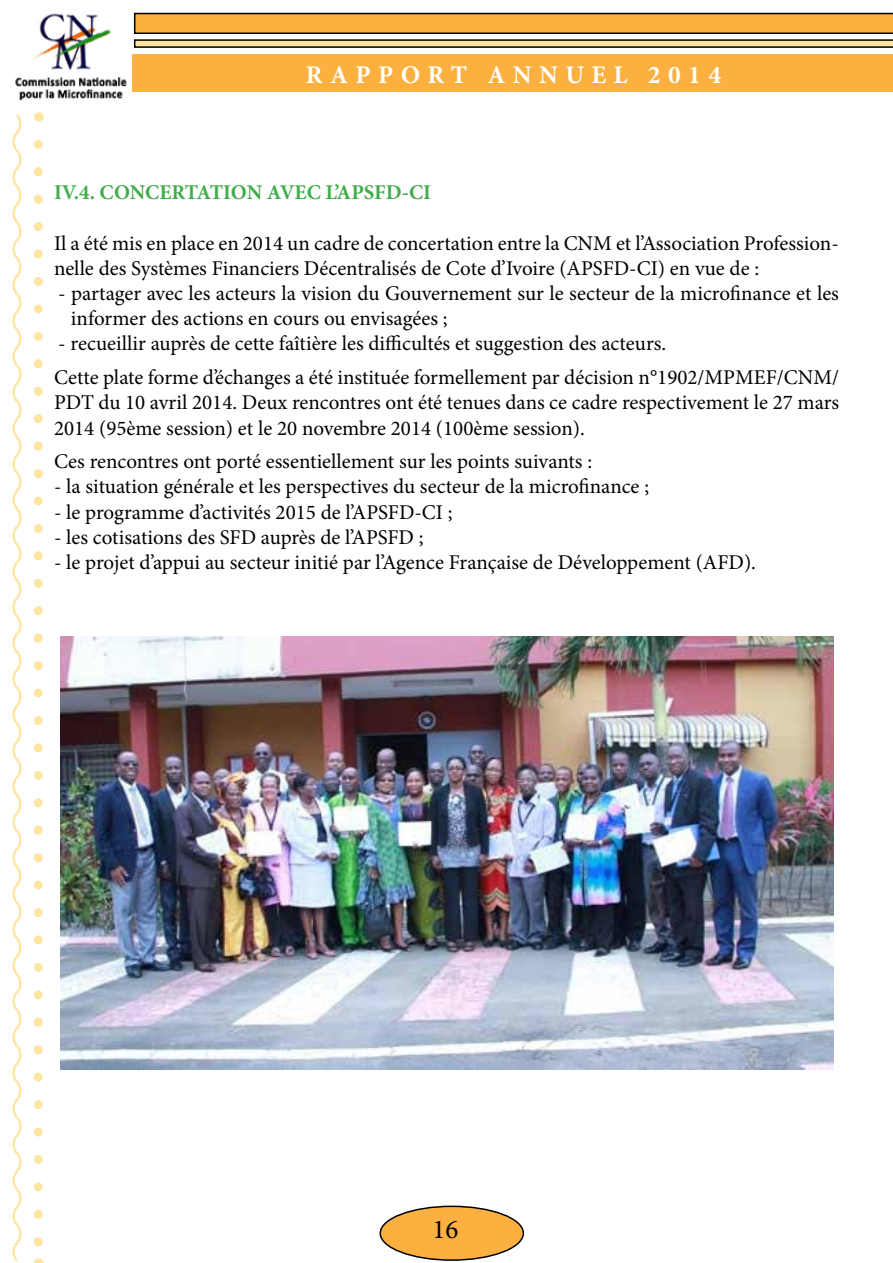
<style>
.page{position:relative;width:893px;height:1263px;background:#fff}
.page>*{position:absolute;margin:0;border:0;box-sizing:border-box;transform-origin:0 0}
.t1{font:27px "Minion Pro";color:#000}
.t2{font:700 25.5px "Minion Pro";letter-spacing:.29em;color:#fff}
.t3{font:21px/25.2px "Minion Pro";color:#000}
.t4{font:700 21px "Minion Pro";color:#41ad49}
</style>
<div class="page">
<img style="left:15px;top:13px;width:112px;height:88px">
<svg style="left:134px;top:13px;width:759px;height:35px"></svg>
<div style="left:133px;top:54px;width:760px;height:37px;background:#fbb040"></div>
<svg style="left:12px;top:114px;width:10px;height:1148px"></svg>
<svg style="left:34px;top:144px;width:9px;height:1103px"></svg>
<div style="left:380px;top:1206px;width:143px;height:54px;background:#fbb040;border-radius:50%"></div>
<div style="left:379px;top:1205px;width:145px;height:56px;border:2px solid #000;border-radius:50%"></div>
<img style="left:61px;top:637px;width:772px;height:433px">
<p class="t2" style="left:306px;top:57px;width:417px">RAPPORT ANNUEL 2014</p>
<p class="t4" style="left:54px;top:178px;width:379px">IV.4. CONCERTATION AVEC L’APSFD-CI</p>
<p class="t3" style="left:54px;top:230px;width:786px">Il a été mis en place en 2014 un cadre de concertation entre la CNM et l’Association Profession&shy;nelle des Systèmes Financiers Décentralisés de Cote d’Ivoire (APSFD-CI) en vue de :</p>
<p class="t3" style="left:71px;top:281px;width:769px;text-indent:-13px">- partager avec les acteurs la vision du Gouvernement sur le secteur de la microfinance et les informer des actions en cours ou envisagées ;</p>
<p class="t3" style="left:54px;top:327px;width:786px;line-height:33.8px">- recueillir auprès de cette faîtière les difficultés et suggestion des acteurs.<br>Cette plate forme d’échanges a été instituée formellement par décision n°1902/MPMEF/CNM/</p>
<p class="t3" style="left:54px;top:390px;width:786px">PDT du 10 avril 2014. Deux rencontres ont été tenues dans ce cadre respectivement le 27 mars<br>2014 (95ème session) et le 20 novembre 2014 (100ème session).</p>
<p class="t3" style="left:54px;top:449px;width:540px">Ces rencontres ont porté essentiellement sur les points suivants :</p>
<p class="t3" style="left:54px;top:474px;width:597px">- la situation générale et les perspectives du secteur de la microfinance ;</p>
<p class="t3" style="left:54px;top:499px;width:400px">- le programme d’activités 2015 de l’APSFD-CI ;</p>
<p class="t3" style="left:54px;top:525px;width:371px">- les cotisations des SFD auprès de l’APSFD ;</p>
<p class="t3" style="left:54px;top:550px;width:704px">- le projet d’appui au secteur initié par l’Agence Française de Développement (AFD).</p>
<p class="t1" style="left:432px;top:1211px;width:27px">16</p>
</div>
